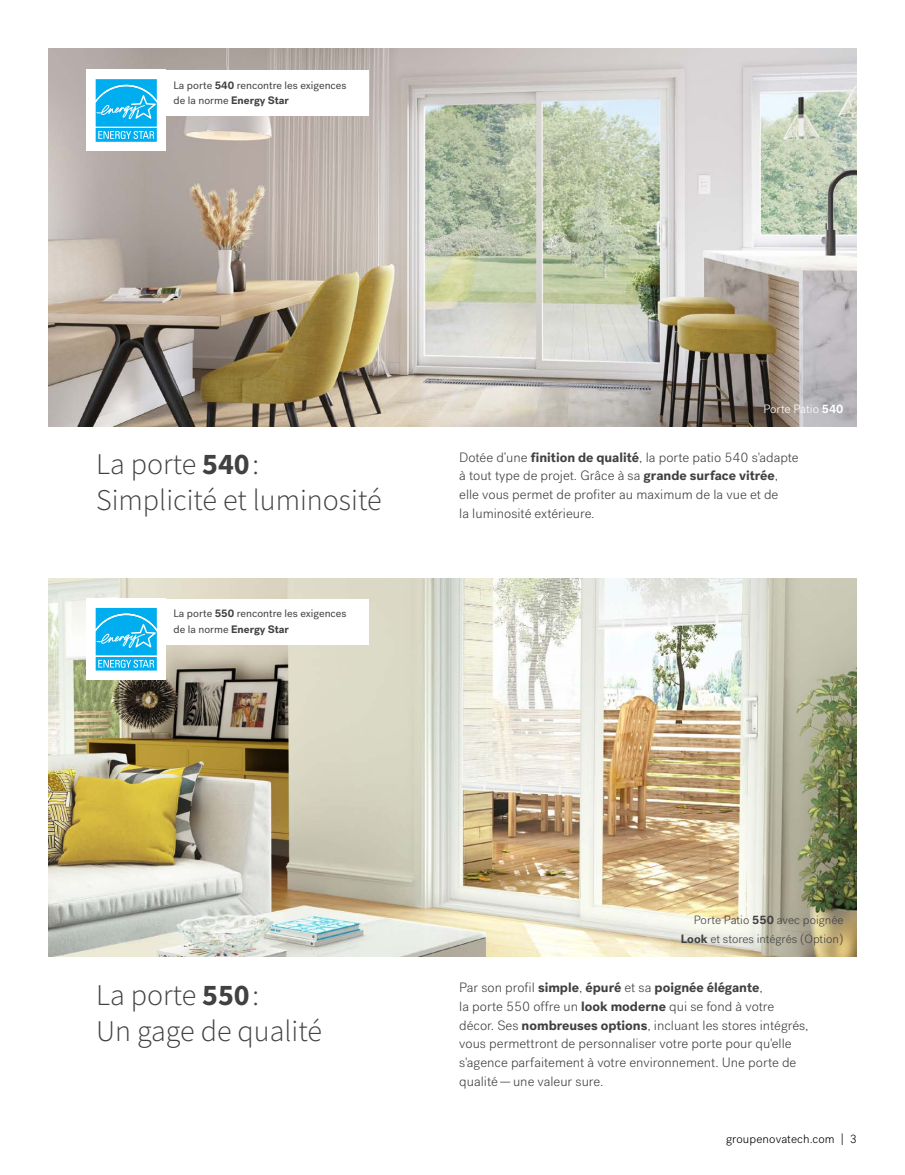
<style>
.page{position:relative;width:905px;height:1175px;background:#fff}
.page>*{position:absolute;margin:0;border:0;box-sizing:border-box;transform-origin:0 0}
.t1{font:300 30px/36px "Source Sans Pro";color:#414042}
.t2{font:300 13.5px/18.8px "Post Grotesk";color:#414042}
.t3{font:300 12px/18.8px "Post Grotesk";color:#414042;text-align:right}
.t4{font:300 12px "Post Grotesk";letter-spacing:.01em;color:#000}
.t5{font:300 12px "Post Grotesk";color:#fff}
.t6{font:10.8px/15.6px "Post Grotesk";color:#414042}
.s1{font-weight:700}
</style>
<div class="page">
<img style="left:48px;top:578px;width:809px;height:378px">
<img style="left:48px;top:48px;width:809px;height:378px">
<div style="left:132px;top:598px;width:236px;height:46px;background:#fff"></div>
<div style="left:87px;top:598px;width:79px;height:82px;background:#fff"></div>
<div style="left:94px;top:606px;width:64px;height:51px;background:#eaf8fd"></div>
<svg style="left:94px;top:608px;width:64px;height:63px;background:#35bef2"></svg>
<div style="left:132px;top:70px;width:236px;height:46px;background:#fff"></div>
<div style="left:87px;top:70px;width:79px;height:81px;background:#fff"></div>
<svg style="left:95px;top:79px;width:62px;height:63px;background:#2ebcf1"></svg>
<p class="t6" style="left:173px;top:77px;width:174px">La porte <span class="s1">540</span> rencontre les exigences de la norme <span class="s1">Energy Star</span></p>
<h1 class="t1" style="left:96px;top:446px;width:287px">La porte <span class="s1">540</span>:<br>Simplicité et luminosité</h1>
<p class="t6" style="left:173px;top:606px;width:174px">La porte <span class="s1">550</span> rencontre les exigences de la norme <span class="s1">Energy Star</span></p>
<p class="t5" style="left:763px;top:402px;width:81px">Porte Patio <span class="s1">540</span></p>
<p class="t2" style="left:459px;top:448px;width:341px">Dotée d’une <span class="s1">finition de qualité</span>, la porte patio 540 s'adapte à tout type de projet. Grâce à sa <span class="s1">grande surface vitrée</span>, elle vous permet de profiter au maximum de la vue et de<br>la luminosité extérieure.</p>
<h1 class="t1" style="left:96px;top:976px;width:227px">La porte <span class="s1">550</span>:<br>Un gage de qualité</h1>
<p class="t3" style="left:681px;top:911px;width:164px">Porte Patio <span class="s1">550</span> avec poignée<br><span class="s1">Look</span> et stores intégrés (Option)</p>
<p class="t2" style="left:459px;top:978px;width:351px">Par son profil <span class="s1">simple</span>, <span class="s1">épuré</span> et sa <span class="s1">poignée élégante</span>,<br>la porte 550 offre un <span class="s1">look moderne</span> qui se fond à votre décor. Ses <span class="s1">nombreuses options</span>, incluant les stores intégrés, vous permettront de personnaliser votre porte pour qu'elle s'agence parfaitement à votre environnement. Une porte de qualité—une valeur sure.</p>
<p class="t4" style="left:726px;top:1131px;width:132px">groupenovatech.com | 3</p>
</div>
